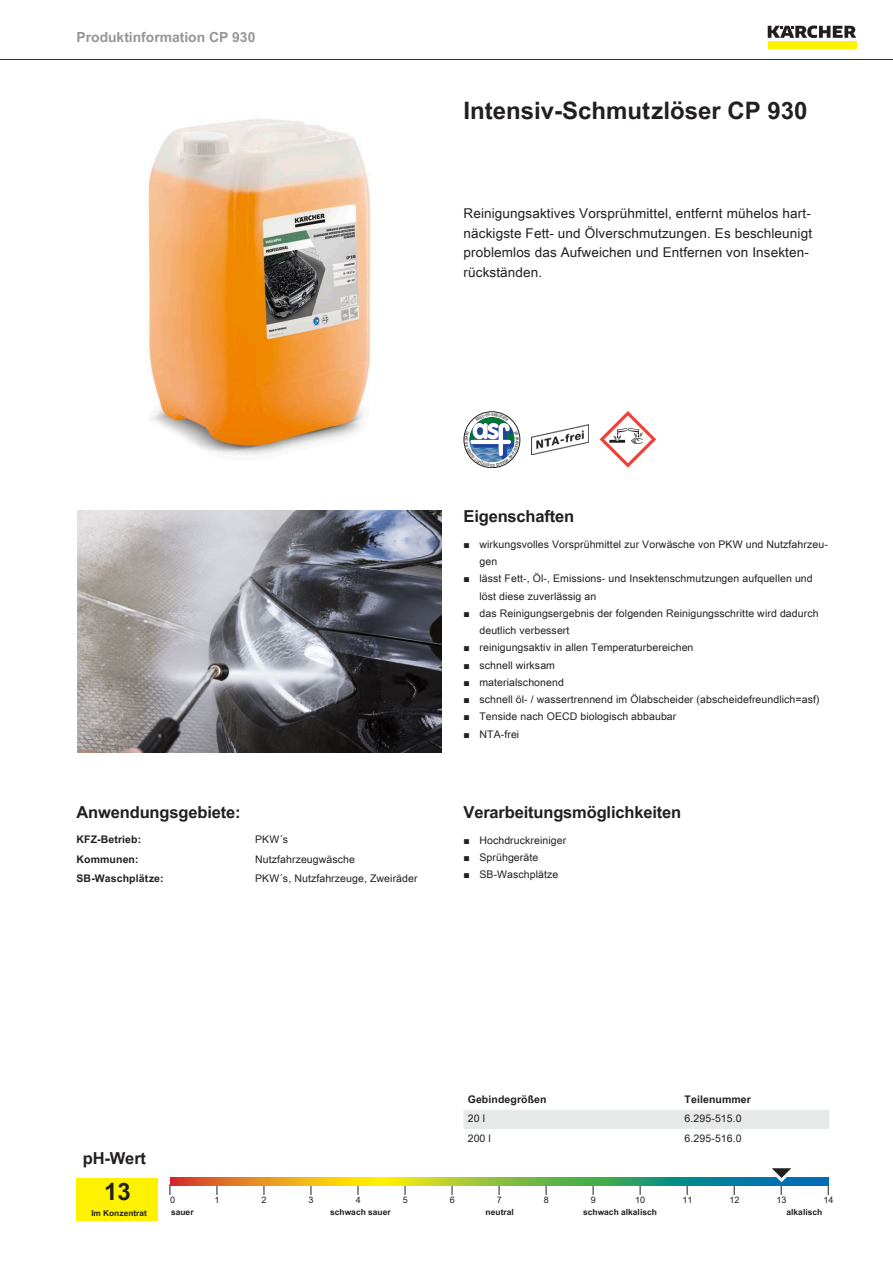
<style>
.page{position:relative;width:893px;height:1263px;background:#fff}
.page>*{position:absolute;margin:0;border:0;box-sizing:border-box;transform-origin:0 0}
.t1{font:700 24px "Arial Unicode MS";color:#231f20}
.t2{font:700 16.5px "Arial Unicode MS";letter-spacing:-.01em;color:#231f20}
.t3{font:700 13.8px "Arial Unicode MS";color:#949698}
.t4{font:13.5px/19.5px "Arial Unicode MS";letter-spacing:.01em;color:#231f20}
.t5{font:10.5px/17.2px "Arial Unicode MS";letter-spacing:.01em;color:#231f20}
.t6{font:700 10.5px "Arial Unicode MS";letter-spacing:.01em;color:#231f20}
.t7{font:9px "Arial Unicode MS";color:#231f20}
.t8{font:700 8.4px "Arial Unicode MS";color:#231f20}
.t9{font:700 8.25px "Arial Unicode MS";color:#231f20}
.s1{font-family:"Arial"}
</style>
<div class="page">
<hr style="left:0;top:59px;width:893px;height:1px;background:#231f20">
<div style="left:768px;top:42px;width:88px;height:7px;background:#fff200"></div>
<svg style="left:768px;top:26px;width:88px;height:12px"></svg>
<img style="left:148px;top:119px;width:223px;height:336px">
<img style="left:531px;top:424px;width:57px;height:30px">
<svg style="left:600px;top:411px;width:56px;height:57px"></svg>
<img style="left:78px;top:510px;width:363px;height:243px">
<div style="left:77px;top:1178px;width:81px;height:42px;background:#fff200"></div>
<svg style="left:170px;top:1178px;width:658px;height:8px"></svg>
<svg style="left:764px;top:1168px;width:38px;height:27px"></svg>
<div style="left:463px;top:1110px;width:366px;height:19px;background:#e7e8e8"></div>
<svg style="left:464px;top:412px;width:56px;height:56px"></svg>
<h3 class="t3" style="left:77px;top:27px;width:180px">Produktinformation CP 930</h3>
<h1 class="t1" style="left:463px;top:93px;width:345px">Intensiv-Schmutzlöser CP 930</h1>
<p class="t4" style="left:463px;top:203px;width:350px">Reinigungsaktives Vorsprühmittel, entfernt mühelos hart&shy;näckigste Fett- und Ölverschmutzungen. Es beschleunigt problemlos das Aufweichen und Entfernen von Insekten&shy;rückständen.</p>
<h2 class="t2" style="left:77px;top:800px;width:166px">Anwendungsgebiete:</h2>
<p class="t6" style="left:77px;top:832px;width:66px">KFZ-Betrieb:</p>
<p class="t5" style="left:255px;top:831px;width:35px">PKW´s</p>
<p class="t6" style="left:77px;top:851px;width:64px">Kommunen:</p>
<p class="t5" style="left:255px;top:850px;width:101px">Nutzfahrzeugwäsche</p>
<p class="t6" style="left:77px;top:871px;width:89px">SB-Waschplätze:</p>
<p class="t5" style="left:255px;top:870px;width:164px">PKW´s, Nutzfahrzeuge, Zweiräder</p>
<h2 class="t2" style="left:463px;top:504px;width:112px">Eigenschaften</h2>
<p class="t5" style="left:479px;top:535px;width:350px;text-indent:-16px"><span class="s1">■</span> wirkungsvolles Vorsprühmittel zur Vorwäsche von PKW und Nutzfahrzeu&shy;gen</p>
<p class="t5" style="left:479px;top:570px;width:335px;text-indent:-16px"><span class="s1">■</span> lässt Fett-, Öl-, Emissions- und Insektenschmutzungen aufquellen und löst diese zuverlässig an</p>
<p class="t5" style="left:479px;top:604px;width:341px;text-indent:-16px"><span class="s1">■</span> das Reinigungsergebnis der folgenden Reinigungsschritte wird dadurch deutlich verbessert</p>
<p class="t5" style="left:463px;top:639px;width:231px"><span class="s1">■</span> reinigungsaktiv in allen Temperaturbereichen</p>
<p class="t5" style="left:463px;top:656px;width:93px"><span class="s1">■</span> schnell wirksam</p>
<p class="t5" style="left:463px;top:673px;width:102px"><span class="s1">■</span> materialschonend</p>
<p class="t5" style="left:463px;top:691px;width:358px"><span class="s1">■</span> schnell öl- / wassertrennend im Ölabscheider (abscheidefreundlich=asf)</p>
<p class="t5" style="left:463px;top:708px;width:214px"><span class="s1">■</span> Tenside nach OECD biologisch abbaubar</p>
<p class="t5" style="left:463px;top:725px;width:57px"><span class="s1">■</span> NTA-frei</p>
<h2 class="t2" style="left:463px;top:800px;width:219px">Verarbeitungsmöglichkeiten</h2>
<p class="t5" style="left:463px;top:831px;width:104px"><span class="s1">■</span> Hochdruckreiniger</p>
<p class="t5" style="left:463px;top:848px;width:76px"><span class="s1">■</span> Sprühgeräte</p>
<p class="t5" style="left:463px;top:866px;width:96px"><span class="s1">■</span> SB-Waschplätze</p>
<p class="t6" style="left:468px;top:1092px;width:80px">Gebindegrößen</p>
<p class="t6" style="left:685px;top:1092px;width:68px">Teilenummer</p>
<p class="t5" style="left:468px;top:1110px;width:19px">20 l</p>
<p class="t5" style="left:685px;top:1110px;width:59px">6.295-515.0</p>
<p class="t5" style="left:468px;top:1129px;width:25px">200 l</p>
<p class="t5" style="left:685px;top:1129px;width:59px">6.295-516.0</p>
<h2 class="t2" style="left:83px;top:1146px;width:65px">pH-Wert</h2>
<h1 class="t1" style="left:104px;top:1174px;width:28px">13</h1>
<p class="t7" style="left:170px;top:1193px;width:7px">0</p>
<p class="t7" style="left:215px;top:1193px;width:7px">1</p>
<p class="t7" style="left:262px;top:1193px;width:7px">2</p>
<p class="t7" style="left:309px;top:1193px;width:7px">3</p>
<p class="t7" style="left:356px;top:1193px;width:7px">4</p>
<p class="t7" style="left:403px;top:1193px;width:7px">5</p>
<p class="t7" style="left:450px;top:1193px;width:7px">6</p>
<p class="t7" style="left:497px;top:1193px;width:7px">7</p>
<p class="t7" style="left:544px;top:1193px;width:7px">8</p>
<p class="t7" style="left:591px;top:1193px;width:7px">9</p>
<p class="t7" style="left:635px;top:1193px;width:12px">10</p>
<p class="t7" style="left:682px;top:1193px;width:12px">11</p>
<p class="t7" style="left:729px;top:1193px;width:12px">12</p>
<p class="t7" style="left:776px;top:1193px;width:12px">13</p>
<p class="t7" style="left:823px;top:1193px;width:12px">14</p>
<p class="t9" style="left:91px;top:1207px;width:57px">Im Konzentrat</p>
<p class="t8" style="left:171px;top:1206px;width:24px">sauer</p>
<p class="t8" style="left:330px;top:1206px;width:62px">schwach sauer</p>
<p class="t8" style="left:486px;top:1206px;width:30px">neutral</p>
<p class="t8" style="left:583px;top:1206px;width:75px">schwach alkalisch</p>
<p class="t8" style="left:786px;top:1206px;width:37px">alkalisch</p>
</div>
